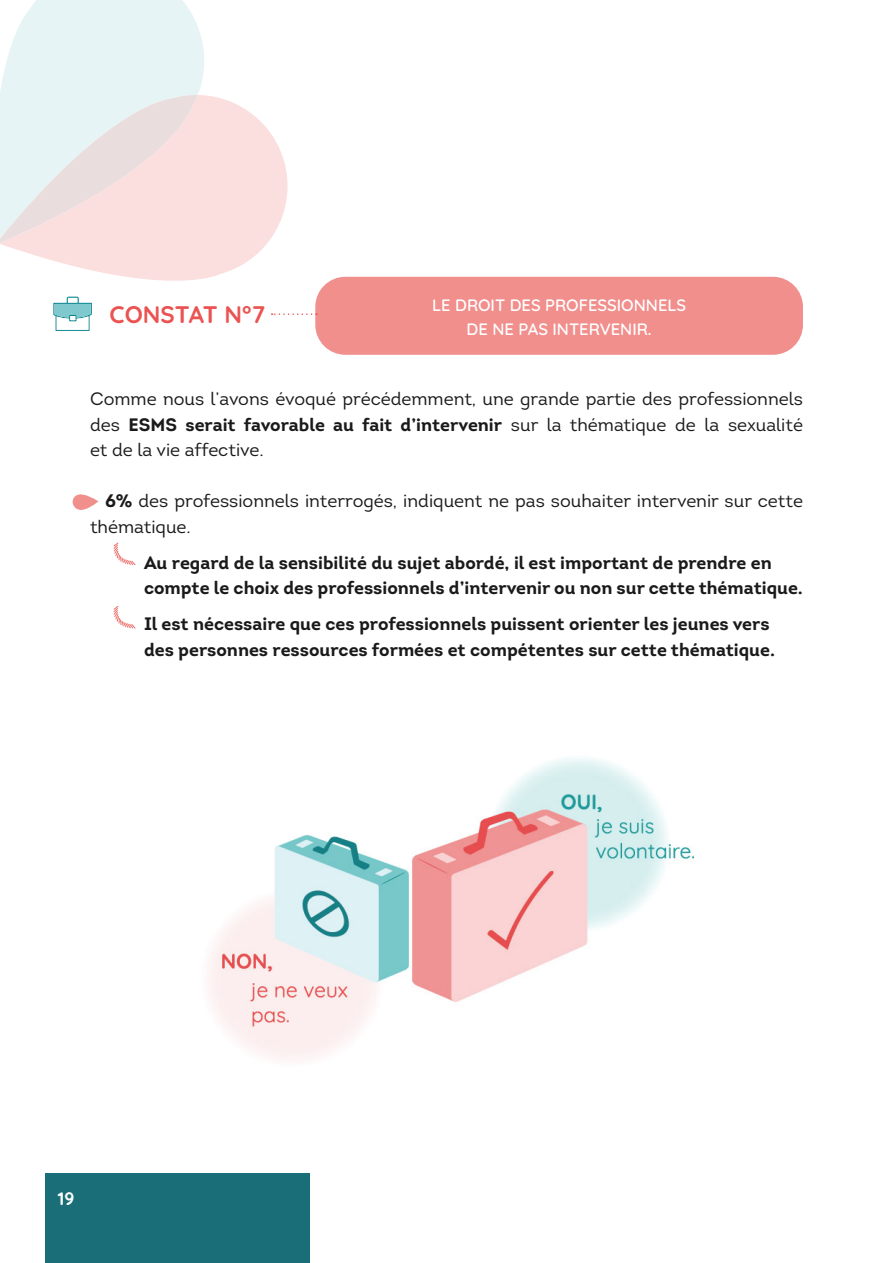
<style>
.page{position:relative;width:893px;height:1263px;background:#fff}
.page>*{position:absolute;margin:0;border:0;box-sizing:border-box;transform-origin:0 0}
.t1{font:700 24px "Quicksand";color:#ea5351}
.t2{font:700 18px/25.5px "Intro";color:#1a1a1a}
.t3{font:18px/25.5px "Intro";color:#1a1a1a;text-align:justify}
.t4{font:700 18px "Quicksand";color:#fff}
.t5{font:600 16.5px/24px "Quicksand";color:#fff;text-align:center}
.s1{font-weight:700}
</style>
<div class="page">
<div style="left:45px;top:1174px;width:265px;height:89px;background:#196e77"></div>
<div style="left:315px;top:277px;width:488px;height:78px;background:#f18f8d;border-radius:30px"></div>
<svg style="left:272px;top:313px;width:45px;height:2px"></svg>
<svg style="left:72px;top:494px;width:26px;height:16px"></svg>
<svg style="left:113px;top:542px;width:23px;height:24px"></svg>
<svg style="left:113px;top:606px;width:23px;height:23px"></svg>
<svg style="left:53px;top:303px;width:39px;height:28px"></svg>
<svg style="left:4px;top:97px;width:284px;height:206px;fill:#fbdede"></svg>
<svg style="left:0;top:0;width:214px;height:245px;background:#ebf2f3"></svg>
<svg style="left:0;top:95px;width:198px;height:148px;background:#efe5e5"></svg>
<img style="left:208px;top:758px;width:485px;height:302px">
<h1 class="t1" style="left:110px;top:296px;width:157px">CONSTAT N°7</h1>
<p class="t5" style="left:432px;top:292px;width:256px">LE DROIT DES PROFESSIONNELS<br>DE NE PAS INTERVENIR.</p>
<p class="t3" style="left:90px;top:386px;width:714px">Comme nous l’avons évoqué précédemment, une grande partie des professionnels des <span class="s1">ESMS serait favorable au fait d’intervenir</span> sur la thématique de la sexualité et de la vie affective.</p>
<p class="t3" style="left:90px;top:488px;width:714px;text-indent:15px"><span class="s1">6%</span> des professionnels interrogés, indiquent ne pas souhaiter intervenir sur cette thématique.</p>
<p class="t2" style="left:144px;top:550px;width:660px">Au regard de la sensibilité du sujet abordé, il est important de prendre en compte le choix des professionnels d’intervenir ou non sur cette thématique.</p>
<p class="t2" style="left:144px;top:611px;width:633px">Il est nécessaire que ces professionnels puissent orienter les jeunes vers des personnes ressources formées et compétentes sur cette thématique.</p>
<p class="t4" style="left:58px;top:1184px;width:18px">19</p>
</div>
